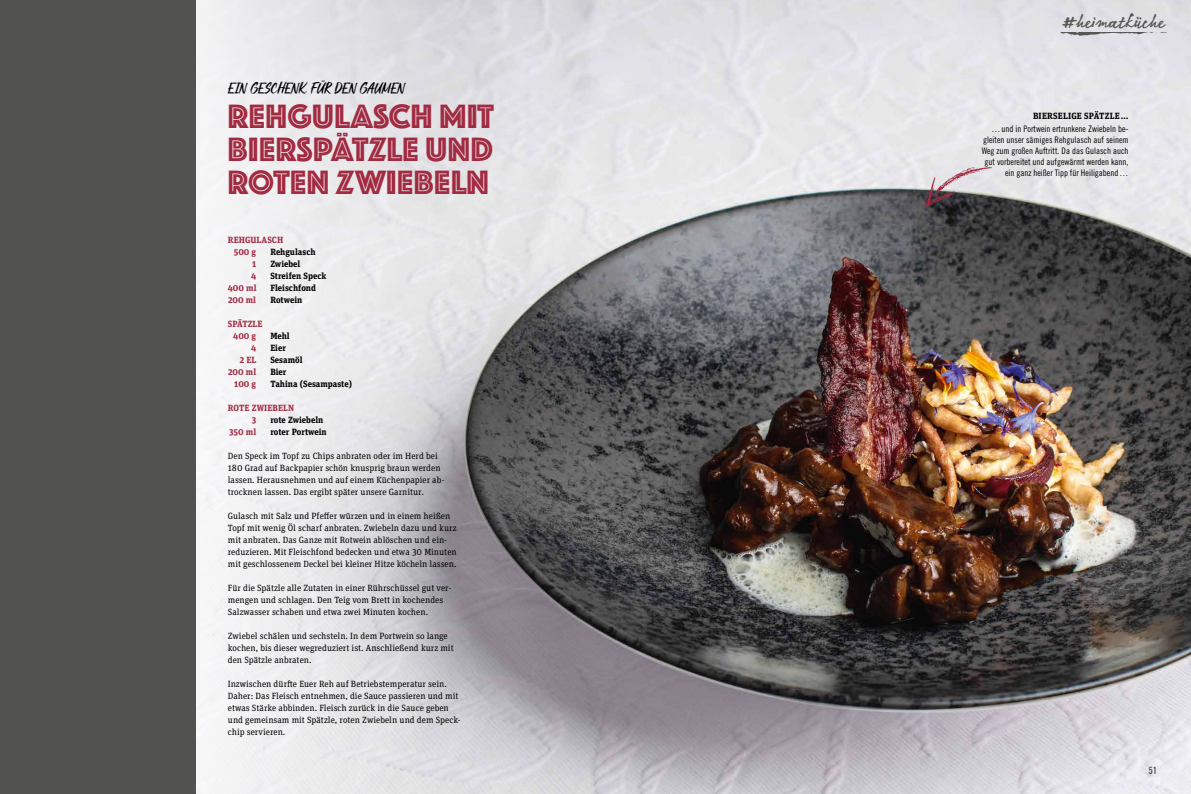
<style>
.page{position:relative;width:1191px;height:794px;background:#fff}
.page>*{position:absolute;margin:0;border:0;box-sizing:border-box;transform-origin:0 0}
.t1{font:35px/33px "Phosphate Inline";letter-spacing:.015em;color:#a22b42;text-align:justify}
.t2{font:20px "Notec LT Pro";letter-spacing:.005em;color:#575756}
.t3{font:12.4px "Blooms";letter-spacing:.005em;color:#000}
.t4{font:10px "Trade Gothic Bold Cond Twenty";color:#575756}
.t5{font:9px/12px "Unit Slab OT";color:#000}
.t6{font:9px/11px "Trade Gothic Cond Eighteen";color:#000;text-align:right}
.t7{font:700 9px "Unit Slab OT";color:#000}
.t8{font:700 9px/12px "Unit Slab OT";color:#a22b42}
</style>
<div class="page">
<img style="left:196px;top:0;width:995px;height:794px">
<svg style="left:925px;top:167px;width:67px;height:41px;background:#a19499"></svg>
<div style="left:0;top:0;width:196px;height:794px;background:#525251"></div>
<img style="left:1052px;top:32px;width:119px;height:6px">
<h3 class="t3" style="left:228px;top:80px;width:178px">EIN GESCHENK FÜR DEN GAUMEN</h3>
<h1 class="t1" style="left:228px;top:98px;width:268px">REHGULASCH MIT BIERSPÄTZLE UND ROTEN ZWIEBELN</h1>
<p class="t8" style="left:234px;top:233px;width:51px;text-indent:-6px">REHGULASCH<br>500 g</p>
<p class="t7" style="left:270px;top:246px;width:47px">Rehgulasch</p>
<p class="t8" style="left:252px;top:257px;width:6px">1</p>
<p class="t7" style="left:270px;top:258px;width:32px">Zwiebel</p>
<p class="t8" style="left:251px;top:269px;width:7px">4</p>
<p class="t7" style="left:270px;top:270px;width:58px">Streifen Speck</p>
<p class="t8" style="left:228px;top:281px;width:30px">400 ml</p>
<p class="t7" style="left:270px;top:282px;width:47px">Fleischfond</p>
<p class="t8" style="left:228px;top:293px;width:30px">200 ml</p>
<p class="t7" style="left:270px;top:294px;width:34px">Rotwein</p>
<p class="t8" style="left:228px;top:317px;width:36px;text-align:center">SPÄTZLE<br>400 g</p>
<p class="t7" style="left:270px;top:330px;width:21px">Mehl</p>
<p class="t8" style="left:251px;top:341px;width:7px">4</p>
<p class="t7" style="left:270px;top:342px;width:17px">Eier</p>
<p class="t8" style="left:240px;top:353px;width:18px">2 EL</p>
<p class="t7" style="left:270px;top:354px;width:34px">Sesamöl</p>
<p class="t8" style="left:228px;top:365px;width:30px">200 ml</p>
<p class="t7" style="left:270px;top:366px;width:18px">Bier</p>
<p class="t8" style="left:234px;top:377px;width:23px">100 g</p>
<p class="t7" style="left:270px;top:378px;width:83px">Tahina (Sesampaste)</p>
<p class="t8" style="left:252px;top:401px;width:44px;text-indent:-24px">ROTE ZWIEBELN<br>3</p>
<p class="t7" style="left:270px;top:414px;width:55px">rote Zwiebeln</p>
<p class="t8" style="left:229px;top:425px;width:29px">350 ml</p>
<p class="t7" style="left:270px;top:426px;width:58px">roter Portwein</p>
<p class="t5" style="left:228px;top:449px;width:218px">Den Speck im Topf zu Chips anbraten oder im Herd bei 180 Grad auf Backpapier schön knusprig braun werden lassen. Herausnehmen und auf einem Küchenpapier ab&shy;trocknen lassen. Das ergibt später unsere Garnitur.</p>
<p class="t5" style="left:228px;top:509px;width:230px">Gulasch mit Salz und Pfeffer würzen und in einem heißen Topf mit wenig Öl scharf anbraten. Zwiebeln dazu und kurz mit anbraten. Das Ganze mit Rotwein ablöschen und ein&shy;reduzieren. Mit Fleischfond bedecken und etwa 30 Minuten mit geschlossenem Deckel bei kleiner Hitze köcheln lassen.</p>
<p class="t5" style="left:228px;top:581px;width:225px">Für die Spätzle alle Zutaten in einer Rührschüssel gut ver&shy;mengen und schlagen. Den Teig vom Brett in kochendes<br>Salzwasser schaben und etwa zwei Minuten kochen.</p>
<p class="t5" style="left:228px;top:629px;width:227px">Zwiebel schälen und sechsteln. In dem Portwein so lange kochen, bis dieser wegreduziert ist. Anschließend kurz mit den Spätzle anbraten.</p>
<p class="t5" style="left:228px;top:677px;width:234px">Inzwischen dürfte Euer Reh auf Betriebstemperatur sein.<br>Daher: Das Fleisch entnehmen, die Sauce passieren und mit etwas Stärke abbinden. Fleisch zurück in die Sauce geben und gemeinsam mit Spätzle, roten Zwiebeln und dem Speck&shy;chip servieren.</p>
<h2 class="t2" style="left:1062px;top:6px;width:104px">#heimatküche</h2>
<p class="t7" style="left:1033px;top:110px;width:97px">BIERSELIGE SPÄTZLE…</p>
<p class="t6" style="left:981px;top:123px;width:148px">…und in Portwein ertrunkene Zwiebeln be&shy;gleiten unser sämiges Rehgulasch auf seinem Weg zum großen Auftritt. Da das Gulasch auch gut vorbereitet und aufgewärmt werden kann, ein ganz heißer Tipp für Heiligabend…</p>
<p class="t4" style="left:1148px;top:764px;width:10px">51</p>
</div>
